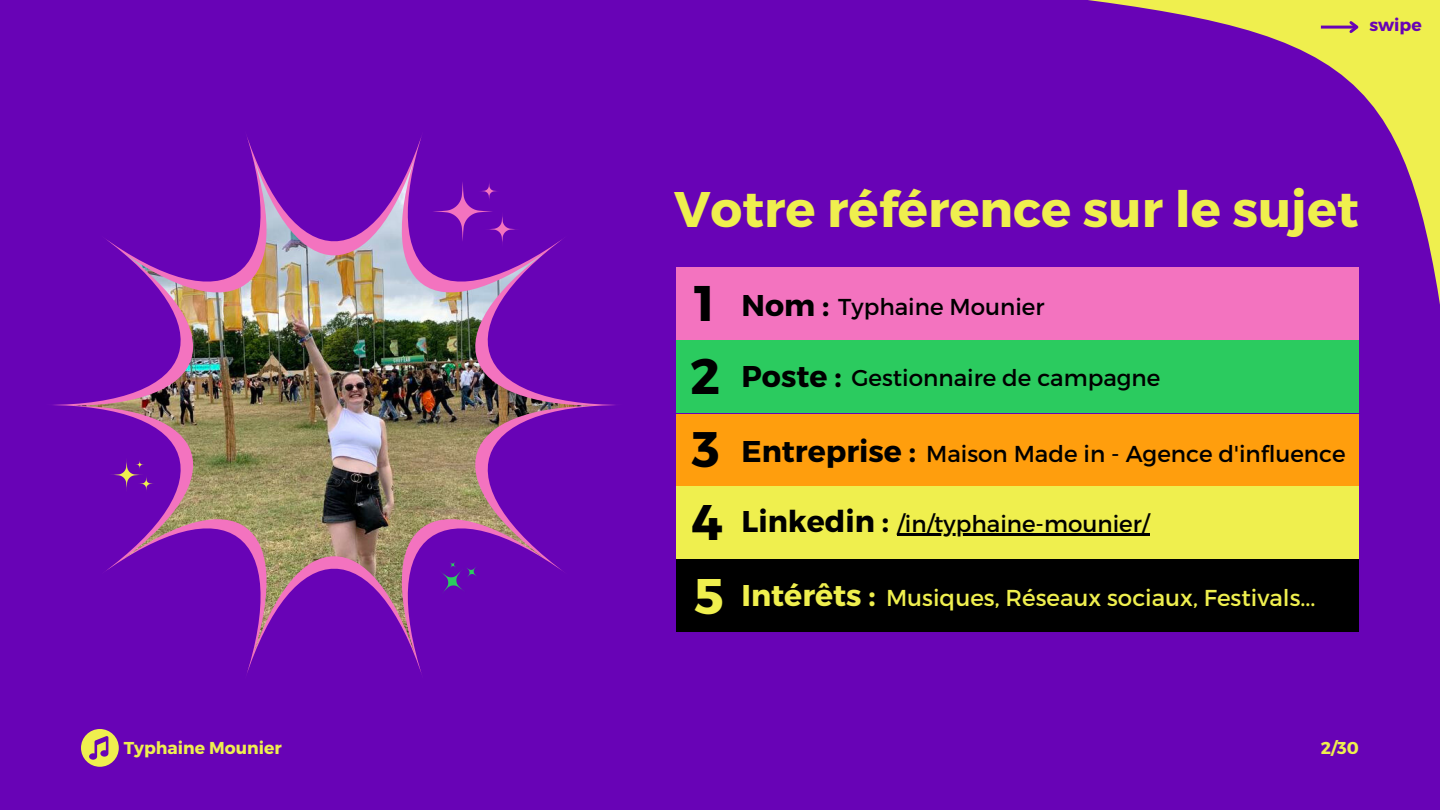
<style>
.page{position:relative;width:1440px;height:810px;background:#6803b6}
.page>*{position:absolute;margin:0;border:0;box-sizing:border-box;transform-origin:0 0}
.t1{font:700 50px "Montserrat";color:#efef4e}
.t2{font:700 50px "Montserrat";color:#000}
.t3{font:700 30px "Montserrat";color:#000}
.t4{font:700 30px "Montserrat";color:#efef4e}
.t5{font:23px "Montserrat";color:#000}
.t6{font:23px "Montserrat";color:#efef4e}
.t7{font:700 17.2px "Montserrat";color:#efef4e}
.t8{font:700 17.2px "Montserrat";color:#6803b6}
</style>
<div class="page">
<img style="left:68px;top:153px;width:532px;height:506px">
<svg style="left:428px;top:177px;width:92px;height:70px"></svg>
<svg style="left:109px;top:457px;width:46px;height:36px"></svg>
<svg style="left:428px;top:557px;width:56px;height:49px"></svg>
<div style="left:676px;top:268px;width:683px;height:72px;background:#f373bf"></div>
<div style="left:676px;top:340px;width:683px;height:73px;background:#2bcb5f"></div>
<div style="left:676px;top:414px;width:683px;height:72px;background:#ff9e0d"></div>
<div style="left:676px;top:487px;width:683px;height:72px;background:#efef4e"></div>
<div style="left:676px;top:559px;width:683px;height:73px;background:#000"></div>
<hr style="left:897px;top:533px;width:252px;height:3px;background:#000">
<div style="left:81px;top:729px;width:38px;height:38px;background:#efef4e;border-radius:50%"></div>
<svg style="left:89px;top:736px;width:19px;height:24px"></svg>
<svg style="left:1029px;top:0;width:411px;height:305px"></svg>
<hr style="left:1321px;top:26px;width:36px;height:3px;background:#6803b6">
<svg style="left:1347px;top:18px;width:15px;height:18px"></svg>
<p class="t8" style="left:1369px;top:14px;width:54px">swipe</p>
<p class="t1" style="left:674px;top:177px;width:686px">Votre référence sur le sujet</p>
<p class="t2" style="left:694px;top:271px;width:22px">1</p>
<p class="t2" style="left:690px;top:343px;width:31px">2</p>
<p class="t2" style="left:692px;top:417px;width:29px">3</p>
<p class="t2" style="left:691px;top:490px;width:33px">4</p>
<p class="t1" style="left:694px;top:564px;width:31px">5</p>
<p class="t3" style="left:742px;top:285px;width:89px">Nom :</p>
<p class="t5" style="left:838px;top:292px;width:208px">Typhaine Mounier</p>
<p class="t3" style="left:742px;top:357px;width:102px">Poste :</p>
<p class="t5" style="left:851px;top:363px;width:310px">Gestionnaire de campagne</p>
<p class="t3" style="left:742px;top:432px;width:176px">Entreprise :</p>
<p class="t5" style="left:926px;top:439px;width:421px">Maison Made in - Agence d'influence</p>
<p class="t3" style="left:742px;top:502px;width:149px">Linkedin :</p>
<p class="t5" style="left:897px;top:509px;width:254px">/in/typhaine-mounier/</p>
<p class="t4" style="left:742px;top:576px;width:136px">Intérêts :</p>
<p class="t6" style="left:886px;top:583px;width:431px">Musiques, Réseaux sociaux, Festivals...</p>
<p class="t7" style="left:124px;top:737px;width:160px">Typhaine Mounier</p>
<p class="t7" style="left:1321px;top:737px;width:40px">2/30</p>
</div>
